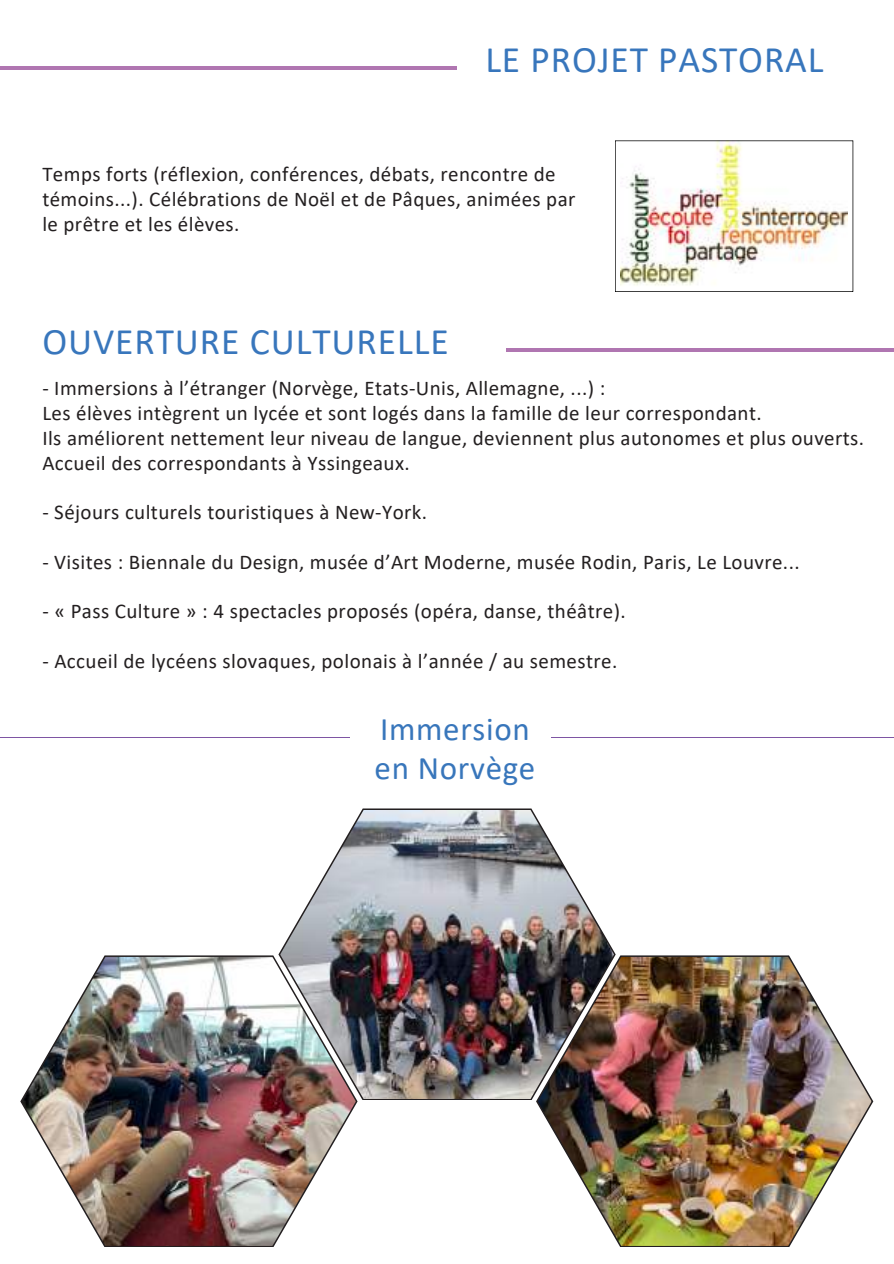
<style>
.page{position:relative;width:894px;height:1264px;background:#fff}
.page>*{position:absolute;margin:0;border:0;box-sizing:border-box;transform-origin:0 0}
.t1{font:37.5px "Calibri";letter-spacing:.025em;color:#3876bc}
.t2{font:33px/39.3px "Calibri";letter-spacing:.02em;color:#3876bb}
.t3{font:21px/24.8px "Calibri";letter-spacing:.02em;color:#231f20}
</style>
<div class="page">
<hr style="left:0;top:66px;width:456px;height:4px;background:#b076b1">
<hr style="left:505px;top:348px;width:388px;height:4px;background:#b076b1">
<img style="left:615px;top:140px;width:238px;height:152px">
<img style="left:536px;top:955px;width:337px;height:292px">
<img style="left:278px;top:808px;width:337px;height:292px">
<hr style="left:0;top:737px;width:349px;height:1px;background:#7e55a3">
<img style="left:20px;top:955px;width:337px;height:292px">
<hr style="left:550px;top:737px;width:343px;height:1px;background:#7e55a3">
<h1 class="t1" style="left:485px;top:44px;width:339px">LE PROJET PASTORAL</h1>
<p class="t3" style="left:42px;top:163px;width:534px">Temps forts (réflexion, conférences, débats, rencontre de témoins...). Célébrations de Noël et de Pâques, animées par le prêtre et les élèves.</p>
<h1 class="t1" style="left:42px;top:326px;width:408px">OUVERTURE CULTURELLE</h1>
<p class="t3" style="left:42px;top:378px;width:823px">- Immersions à l’étranger (Norvège, Etats-Unis, Allemagne, ...) :<br>Les élèves intègrent un lycée et sont logés dans la famille de leur correspondant.<br>Ils améliorent nettement leur niveau de langue, deviennent plus autonomes et plus ouverts.<br>Accueil des correspondants à Yssingeaux.</p>
<p class="t3" style="left:42px;top:501px;width:386px">- Séjours culturels touristiques à New-York.</p>
<p class="t3" style="left:42px;top:551px;width:758px">- Visites : Biennale du Design, musée d’Art Moderne, musée Rodin, Paris, Le Louvre...</p>
<p class="t3" style="left:42px;top:600px;width:585px">- « Pass Culture » : 4 spectacles proposés (opéra, danse, théâtre).</p>
<p class="t3" style="left:42px;top:650px;width:576px">- Accueil de lycéens slovaques, polonais à l’année / au semestre.</p>
<h2 class="t2" style="left:374px;top:711px;width:162px">Immersion en Norvège</h2>
</div>
